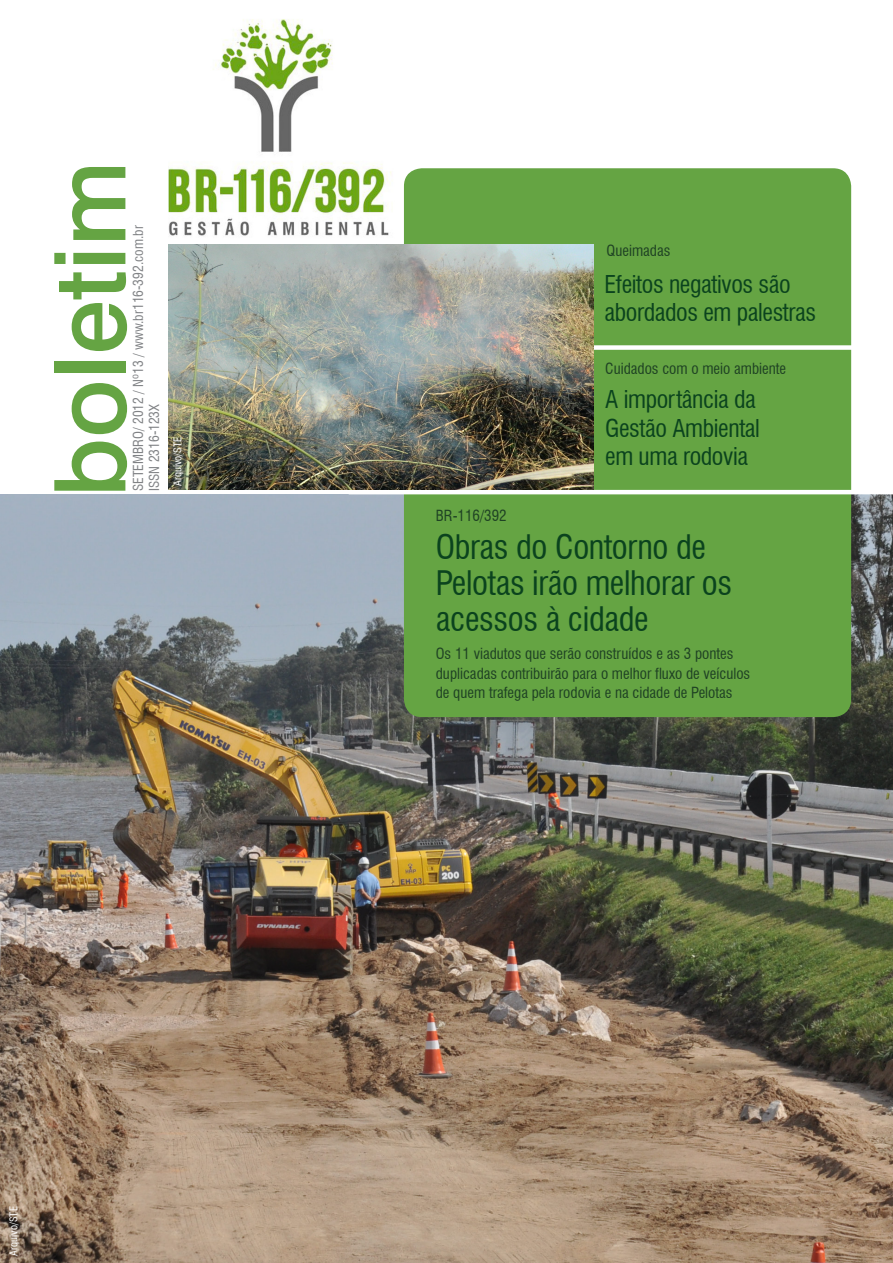
<style>
.page{position:relative;width:893px;height:1263px;background:#fff}
.page>*{position:absolute;margin:0;border:0;box-sizing:border-box;transform-origin:0 0}
.t1{font:500 98.85px "Swiss 721 BT";color:#65a443}
.título{font:condensed 33px/36px "Swiss 721 BT";letter-spacing:-.01em;color:#0b431e}
.título-2{font:condensed 24px/28.8px "Swiss 721 BT";letter-spacing:-.015em;color:#0b431e}
.t2{font:condensed 15px/19.5px "Swiss 721 BT";color:#1f4224}
.título-3{font:condensed 13.5px "Swiss 721 BT";color:#808285}
.título-4{font:condensed 10.5px "Swiss 721 BT";color:#fff}
</style>
<div class="page">
<img style="left:0;top:494px;width:893px;height:769px">
<div style="left:404px;top:168px;width:447px;height:549px;background:#65a443;border-radius:18px"></div>
<div style="left:590px;top:345px;width:303px;height:5px;background:#fff"></div>
<hr style="left:349px;top:490px;width:544px;height:4px;background:#fff">
<img style="left:169px;top:19px;width:222px;height:217px">
<img style="left:169px;top:244px;width:425px;height:246px">
<p class="t1" style="left:30px;top:497px;width:338px;rotate:-90deg">boletim</p>
<p class="título-3" style="left:130px;top:491px;width:267px;rotate:-90deg">SETEMBRO/ 2012 / Nº13 / www.br116-392.com.br</p>
<p class="título-3" style="left:146px;top:491px;width:89px;rotate:-90deg">ISSN 2316-123X</p>
<p class="título-4" style="left:167px;top:486px;width:51px;rotate:-90deg">Arquivo/STE</p>
<p class="título-4" style="left:171px;top:486px;width:51px;rotate:-90deg">Arquivo/STE</p>
<p class="título-4" style="left:170px;top:488px;width:51px;rotate:-90deg">Arquivo/STE</p>
<p class="título-4" style="left:7px;top:1255px;width:51px;rotate:-90deg">Arquivo/STE</p>
<p class="t2" style="left:607px;top:240px;width:65px">Queimadas</p>
<p class="título-2" style="left:604px;top:269px;width:213px">Efeitos negativos são abordados em palestras</p>
<p class="t2" style="left:605px;top:359px;width:182px">Cuidados com o meio ambiente</p>
<p class="t2" style="left:436px;top:506px;width:72px">BR-116/392</p>
<p class="título-2" style="left:605px;top:385px;width:156px">A importância da<br>Gestão Ambiental em uma rodovia</p>
<p class="título" style="left:436px;top:529px;width:298px">Obras do Contorno de<br>Pelotas irão melhorar os acessos à cidade</p>
<p class="t2" style="left:436px;top:644px;width:316px">Os 11 viadutos que serão construídos e as 3 pontes duplicadas contribuirão para o melhor fluxo de veículos de quem trafega pela rodovia e na cidade de Pelotas</p>
</div>
